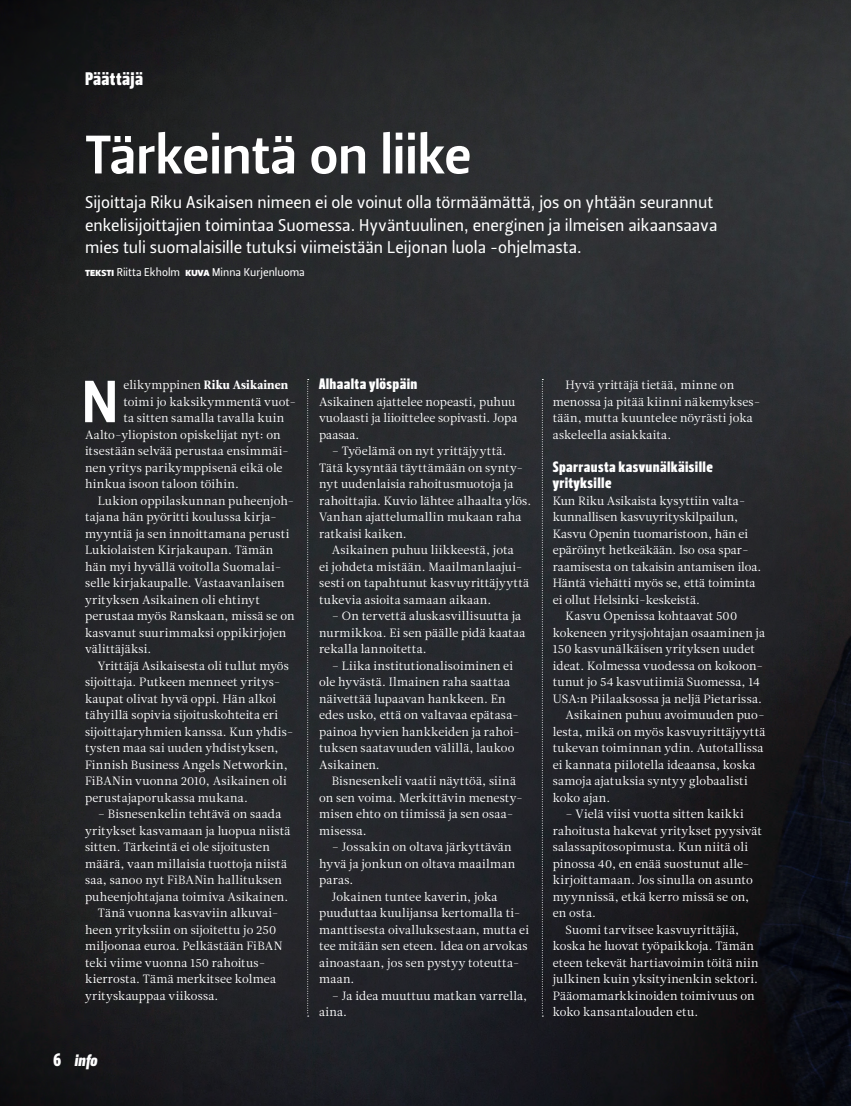
<style>
.page{position:relative;width:851px;height:1106px;background:#fff}
.page>*{position:absolute;margin:0;border:0;box-sizing:border-box;transform-origin:0 0}
.t1{font:59.1px "Leitura Sans Grot 3";color:#fff}
.t2{font:54px "Leitura Sans Grot 3";color:#fff}
.t3{font:18.15px "Leitura Headline Sans";letter-spacing:.025em;color:#fff}
.t4{font:16.95px/22.5px "Leitura Sans Grot 2";color:#fff}
.t5{font:italic 16.5px "Leitura Headline";color:#fff}
.t6{font:15px/16.5px "Leitura Headline Sans";letter-spacing:.025em;color:#fff}
.t7{font:12px/16.5px "Leitura News Roman 1";letter-spacing:.015em;color:#fff}
.t8{font:12px "Leitura News Roman 4";letter-spacing:.02em;color:#fff}
.t9{font:12px "Leitura News Roman 1";letter-spacing:-.005em;color:#fff}
.t10{font:11.25px "Leitura Sans Grot 2";color:#fff}
.s1{font-family:"Leitura Sans Grot 4"}
.s2{font-family:"Leitura News Roman 1"}
.s3{font-family:"Leitura Headline Sans";font-style:normal;font-size:18px}
</style>
<div class="page">
<img style="left:0;top:0;width:850px;height:1106px">
<svg style="left:307px;top:379px;width:2px;height:637px"></svg>
<svg style="left:542px;top:379px;width:1px;height:637px"></svg>
<h3 class="t3" style="left:85px;top:68px;width:60px">Päättäjä</h3>
<h2 class="t2" style="left:85px;top:118px;width:388px">Tärkeintä on liike</h2>
<p class="t4" style="left:85px;top:191px;width:634px">Sijoittaja Riku Asikaisen nimeen ei ole voinut olla törmäämättä, jos on yhtään seurannut enkelisijoittajien toimintaa Suomessa. Hyväntuulinen, energinen ja ilmeisen aikaansaava mies tuli suomalaisille tutuksi viimeistään Leijonan luola -ohjelmasta.</p>
<p class="t10" style="left:85px;top:264px;width:221px"><span class="s1">teksti</span> Riitta Ekholm <span class="s1">kuva</span> Minna Kurjenluoma</p>
<h1 class="t1" style="left:82px;top:362px;width:38px">N</h1>
<p class="t8" style="left:123px;top:378px;width:166px"><span class="s2">elikymppinen</span> Riku Asikainen</p>
<p class="t7" style="left:123px;top:393px;width:174px">toimi jo kaksikymmentä vuot-</p>
<p class="t7" style="left:123px;top:410px;width:162px">ta sitten samalla tavalla kuin</p>
<p class="t7" style="left:85px;top:426px;width:197px">Aalto-yliopiston opiskelijat nyt: on</p>
<p class="t7" style="left:85px;top:443px;width:205px">itsestään selvää perustaa ensimmäi-</p>
<p class="t7" style="left:85px;top:459px;width:199px">nen yritys parikymppisenä eikä ole</p>
<p class="t7" style="left:85px;top:476px;width:155px">hinkua isoon taloon töihin.</p>
<p class="t7" style="left:98px;top:492px;width:198px">Lukion oppilaskunnan puheenjoh-</p>
<p class="t7" style="left:85px;top:509px;width:193px">tajana hän pyöritti koulussa kirja-</p>
<p class="t7" style="left:85px;top:525px;width:206px">myyntiä ja sen innoittamana perusti</p>
<p class="t7" style="left:85px;top:542px;width:190px">Lukiolaisten Kirjakaupan. Tämän</p>
<p class="t7" style="left:85px;top:558px;width:198px">hän myi hyvällä voitolla Suomalai-</p>
<p class="t7" style="left:85px;top:575px;width:201px">selle kirjakaupalle. Vastaavanlaisen</p>
<p class="t7" style="left:85px;top:591px;width:176px">yrityksen Asikainen oli ehtinyt</p>
<p class="t7" style="left:85px;top:608px;width:211px">perustaa myös Ranskaan, missä se on</p>
<p class="t7" style="left:85px;top:624px;width:203px">kasvanut suurimmaksi oppikirjojen</p>
<p class="t7" style="left:85px;top:641px;width:68px">välittäjäksi.</p>
<p class="t7" style="left:98px;top:657px;width:193px">Yrittäjä Asikaisesta oli tullut myös</p>
<p class="t7" style="left:85px;top:674px;width:197px">sijoittaja. Putkeen menneet yritys-</p>
<p class="t7" style="left:85px;top:690px;width:192px">kaupat olivat hyvä oppi. Hän alkoi</p>
<p class="t7" style="left:85px;top:707px;width:194px">tähyillä sopivia sijoituskohteita eri</p>
<p class="t7" style="left:85px;top:723px;width:210px">sijoittajaryhmien kanssa. Kun yhdis-</p>
<p class="t7" style="left:85px;top:740px;width:195px">tysten maa sai uuden yhdistyksen,</p>
<p class="t7" style="left:85px;top:756px;width:204px">Finnish Business Angels Networkin,</p>
<p class="t7" style="left:85px;top:773px;width:203px">FiBANin vuonna 2010, Asikainen oli</p>
<p class="t7" style="left:85px;top:789px;width:164px">perustajaporukassa mukana.</p>
<p class="t7" style="left:98px;top:806px;width:185px">– Bisnesenkelin tehtävä on saada</p>
<p class="t7" style="left:85px;top:822px;width:207px">yritykset kasvamaan ja luopua niistä</p>
<p class="t7" style="left:85px;top:839px;width:186px">sitten. Tärkeintä ei ole sijoitusten</p>
<p class="t7" style="left:85px;top:855px;width:203px">määrä, vaan millaisia tuottoja niistä</p>
<p class="t7" style="left:85px;top:872px;width:198px">saa, sanoo nyt FiBANin hallituksen</p>
<p class="t7" style="left:85px;top:888px;width:204px">puheenjohtajana toimiva Asikainen.</p>
<p class="t7" style="left:98px;top:905px;width:182px">Tänä vuonna kasvaviin alkuvai-</p>
<p class="t7" style="left:85px;top:921px;width:193px">heen yrityksiin on sijoitettu jo 250</p>
<p class="t7" style="left:85px;top:938px;width:199px">miljoonaa euroa. Pelkästään FiBAN</p>
<p class="t7" style="left:85px;top:954px;width:182px">teki viime vuonna 150 rahoitus-</p>
<p class="t7" style="left:85px;top:971px;width:192px">kierrosta. Tämä merkitsee kolmea</p>
<p class="t7" style="left:85px;top:987px;width:135px">yrityskauppaa viikossa.</p>
<h3 class="t5" style="left:53px;top:1050px;width:45px"><span class="s3">6</span> info</h3>
<p class="t6" style="left:319px;top:376px;width:100px">Alhaalta ylöspäin</p>
<p class="t7" style="left:319px;top:393px;width:200px">Asikainen ajattelee nopeasti, puhuu vuolaasti ja liioittelee sopivasti. Jopa paasaa.</p>
<p class="t7" style="left:319px;top:443px;width:214px;text-indent:13px">– Työelämä on nyt yrittäjyyttä.<br>Tätä kysyntää täyttämään on synty&shy;nyt uudenlaisia rahoitusmuotoja ja rahoittajia. Kuvio lähtee alhaalta ylös.<br>Vanhan ajattelumallin mukaan raha ratkaisi kaiken.</p>
<p class="t7" style="left:319px;top:542px;width:211px;text-indent:13px">Asikainen puhuu liikkeestä, jota<br>ei johdeta mistään. Maailmanlaajui&shy;sesti on tapahtunut kasvuyrittäjyyttä tukevia asioita samaan aikaan.</p>
<p class="t7" style="left:319px;top:608px;width:208px;text-indent:13px">– On tervettä aluskasvillisuutta ja nurmikkoa. Ei sen päälle pidä kaataa rekalla lannoitetta.</p>
<p class="t7" style="left:319px;top:657px;width:202px;text-indent:13px">– Liika institutionalisoiminen ei ole hyvästä. Ilmainen raha saattaa näivettää lupaavan hankkeen. En edes usko, että on valtavaa epätasa&shy;painoa hyvien hankkeiden ja rahoi&shy;tuksen saatavuuden välillä, laukoo<br>Asikainen.</p>
<p class="t7" style="left:319px;top:773px;width:205px;text-indent:13px">Bisnesenkeli vaatii näyttöä, siinä on sen voima. Merkittävin menesty&shy;misen ehto on tiimissä ja sen osaa&shy;misessa.</p>
<p class="t7" style="left:319px;top:839px;width:198px;text-indent:13px">– Jossakin on oltava järkyttävän hyvä ja jonkun on oltava maailman paras.</p>
<p class="t7" style="left:319px;top:888px;width:211px;text-indent:13px">Jokainen tuntee kaverin, joka puuduttaa kuulijansa kertomalla ti&shy;manttisesta oivalluksestaan, mutta ei tee mitään sen eteen. Idea on arvokas ainoastaan, jos sen pystyy toteutta&shy;maan.</p>
<p class="t7" style="left:319px;top:987px;width:210px;text-indent:13px">– Ja idea muuttuu matkan varrella, aina.</p>
<p class="t7" style="left:552px;top:377px;width:209px;text-indent:13px">Hyvä yrittäjä tietää, minne on menossa ja pitää kiinni näkemykses&shy;tään, mutta kuuntelee nöyrästi joka askeleella asiakkaita.</p>
<p class="t6" style="left:552px;top:458px;width:162px">Sparrausta kasvunälkäisille yrityksille</p>
<p class="t7" style="left:552px;top:492px;width:194px">Kun Riku Asikaista kysyttiin valta-</p>
<p class="t7" style="left:552px;top:509px;width:187px">kunnallisen kasvuyrityskilpailun,</p>
<p class="t7" style="left:552px;top:525px;width:197px">Kasvu Openin tuomaristoon, hän ei</p>
<p class="t7" style="left:552px;top:542px;width:197px">epäröinyt hetkeäkään. Iso osa spar-</p>
<p class="t7" style="left:552px;top:558px;width:210px">raamisesta on takaisin antamisen iloa.</p>
<p class="t7" style="left:552px;top:575px;width:204px">Häntä viehätti myös se, että toiminta</p>
<p class="t7" style="left:552px;top:591px;width:149px">ei ollut Helsinki-keskeistä.</p>
<p class="t7" style="left:565px;top:608px;width:173px">Kasvu Openissa kohtaavat 500</p>
<p class="t7" style="left:552px;top:624px;width:214px">kokeneen yritysjohtajan osaaminen ja</p>
<p class="t7" style="left:552px;top:641px;width:204px">150 kasvunälkäisen yrityksen uudet</p>
<p class="t7" style="left:552px;top:657px;width:212px">ideat. Kolmessa vuodessa on kokoon-</p>
<p class="t7" style="left:552px;top:674px;width:209px">tunut jo 54 kasvutiimiä Suomessa, 14</p>
<p class="t7" style="left:552px;top:690px;width:211px">USA:n Piilaaksossa ja neljä Pietarissa.</p>
<p class="t7" style="left:565px;top:707px;width:201px">Asikainen puhuu avoimuuden puo-</p>
<p class="t7" style="left:552px;top:723px;width:214px">lesta, mikä on myös kasvuyrittäjyyttä</p>
<p class="t7" style="left:552px;top:740px;width:212px">tukevan toiminnan ydin. Autotallissa</p>
<p class="t7" style="left:552px;top:756px;width:204px">ei kannata piilotella ideaansa, koska</p>
<p class="t7" style="left:552px;top:773px;width:196px">samoja ajatuksia syntyy globaalisti</p>
<p class="t9" style="left:552px;top:790px;width:59px">koko ajan.</p>
<p class="t7" style="left:565px;top:806px;width:180px">– Vielä viisi vuotta sitten kaikki</p>
<p class="t7" style="left:552px;top:822px;width:211px">rahoitusta hakevat yritykset pyysivät</p>
<p class="t7" style="left:552px;top:839px;width:197px">salassapitosopimusta. Kun niitä oli</p>
<p class="t7" style="left:552px;top:855px;width:198px">pinossa 40, en enää suostunut alle-</p>
<p class="t7" style="left:552px;top:872px;width:201px">kirjoittamaan. Jos sinulla on asunto</p>
<p class="t7" style="left:552px;top:888px;width:198px">myynnissä, etkä kerro missä se on,</p>
<p class="t7" style="left:552px;top:905px;width:45px">en osta.</p>
<p class="t7" style="left:565px;top:921px;width:175px">Suomi tarvitsee kasvuyrittäjiä,</p>
<p class="t7" style="left:552px;top:938px;width:203px">koska he luovat työpaikkoja. Tämän</p>
<p class="t7" style="left:552px;top:954px;width:207px">eteen tekevät hartiavoimin töitä niin</p>
<p class="t7" style="left:552px;top:971px;width:207px">julkinen kuin yksityinenkin sektori.</p>
<p class="t7" style="left:552px;top:987px;width:203px">Pääomamarkkinoiden toimivuus on</p>
<p class="t7" style="left:552px;top:1004px;width:147px">koko kansantalouden etu.</p>
</div>
